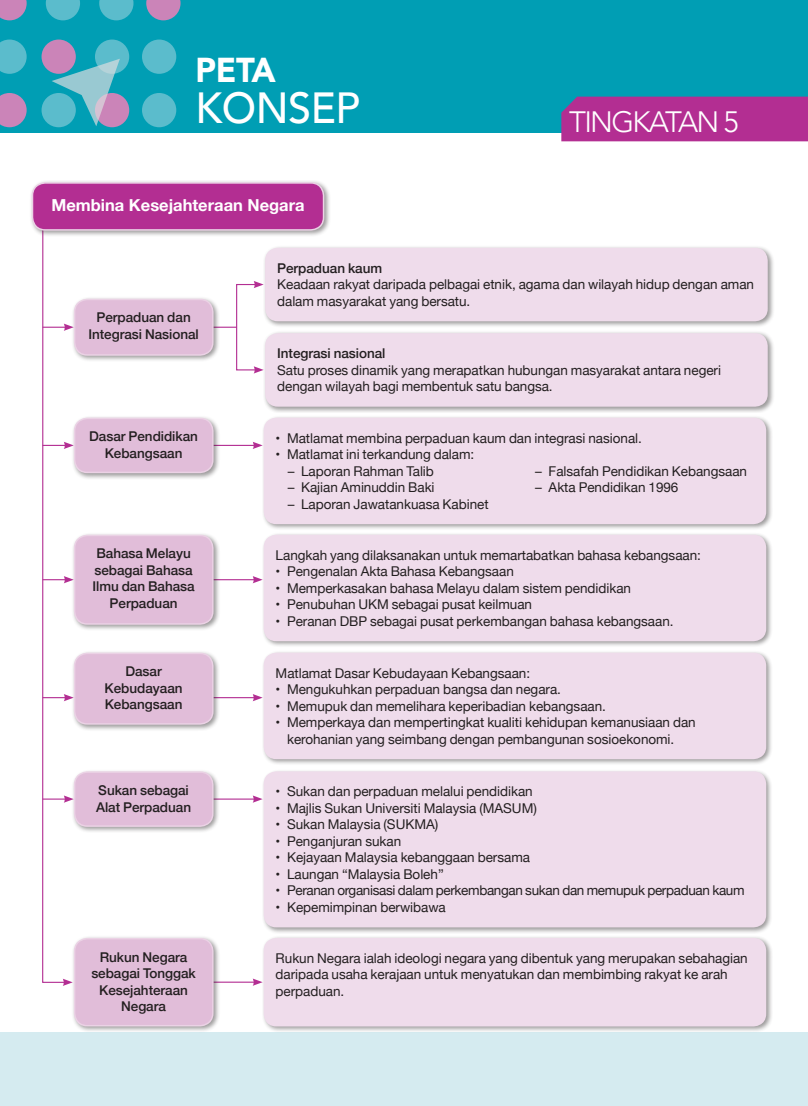
<style>
.page{position:relative;width:808px;height:1106px;background:#fff}
.page>*{position:absolute;margin:0;border:0;box-sizing:border-box;transform-origin:0 0}
.t1{font:500 43.5px "Avenir";letter-spacing:-.01em;color:#fff;scale:.95 1}
.t2{font:900 34.5px "Avenir";color:#fff;scale:.95 1}
.t3{font:300 29.4px "Avenir";letter-spacing:-.06em;color:#fff}
.t4{font:700 16.5px "Helvetica Neue";color:#fff}
.Vocab{font:13.5px/16.5px "Helvetica Neue";letter-spacing:-.005em;color:#231f20}
.Vocab-2{font:500 13.5px/16.5px "Helvetica Neue";letter-spacing:-.005em;color:#231f20;text-align:center}
.Vocab-3{font:13.5px "Helvetica Neue";letter-spacing:-.025em;color:#231f20}
</style>
<div class="page">
<div style="left:0;top:0;width:808px;height:132px;background:#009eb4"></div>
<svg style="left:99px;top:0;width:34px;height:20px"></svg>
<div style="left:95px;top:40px;width:34px;height:34px;background:#5bbccc;border-radius:50%"></div>
<div style="left:95px;top:93px;width:34px;height:34px;background:#cb84b8;border-radius:50%"></div>
<svg style="left:46px;top:0;width:34px;height:20px"></svg>
<div style="left:42px;top:40px;width:34px;height:34px;background:#cb84b8;border-radius:50%"></div>
<div style="left:42px;top:93px;width:34px;height:34px;background:#5bbccc;border-radius:50%"></div>
<svg style="left:0;top:0;width:27px;height:20px"></svg>
<svg style="left:0;top:40px;width:27px;height:34px"></svg>
<svg style="left:0;top:93px;width:27px;height:34px"></svg>
<svg style="left:146px;top:0;width:35px;height:20px"></svg>
<div style="left:142px;top:40px;width:34px;height:34px;background:#5bbccc;border-radius:50%"></div>
<div style="left:142px;top:93px;width:34px;height:34px;background:#5bbccc;border-radius:50%"></div>
<svg style="left:52px;top:59px;width:68px;height:67px"></svg>
<div style="left:561px;top:97px;width:247px;height:44px;background:#b32e92"></div>
<div style="left:0;top:1032px;width:808px;height:74px;background:#d5ebf0"></div>
<svg style="left:220px;top:327px;width:16px;height:1px"></svg>
<svg style="left:42px;top:237px;width:29px;height:749px"></svg>
<hr style="left:213px;top:445px;width:42px;height:1px;background:#b32e92">
<svg style="left:253px;top:442px;width:8px;height:7px"></svg>
<hr style="left:213px;top:579px;width:42px;height:1px;background:#b32e92">
<svg style="left:253px;top:576px;width:8px;height:7px"></svg>
<hr style="left:213px;top:697px;width:42px;height:1px;background:#b32e92">
<svg style="left:253px;top:694px;width:8px;height:7px"></svg>
<hr style="left:213px;top:798px;width:42px;height:1px;background:#b32e92">
<svg style="left:253px;top:795px;width:8px;height:7px"></svg>
<hr style="left:213px;top:981px;width:42px;height:1px;background:#b32e92">
<svg style="left:253px;top:978px;width:8px;height:7px"></svg>
<div style="left:29px;top:180px;width:302px;height:57px;background:#231f20;opacity:.45"></div>
<div style="left:32px;top:183px;width:291px;height:47px;background:#b32e92;border-radius:13px"></div>
<div style="left:32px;top:182px;width:292px;height:49px;border:2px solid #ebd2e5;border-radius:13px"></div>
<div style="left:261px;top:415px;width:512px;height:115px;background:#231f20;opacity:.45"></div>
<div style="left:264px;top:417px;width:502px;height:107px;background:#efdceb;border-radius:13px"></div>
<div style="left:261px;top:532px;width:512px;height:115px;background:#231f20;opacity:.45"></div>
<div style="left:264px;top:534px;width:502px;height:107px;background:#efdceb;border-radius:13px"></div>
<div style="left:261px;top:650px;width:512px;height:115px;background:#231f20;opacity:.45"></div>
<div style="left:264px;top:652px;width:502px;height:107px;background:#efdceb;border-radius:13px"></div>
<div style="left:261px;top:768px;width:512px;height:166px;background:#231f20;opacity:.45"></div>
<div style="left:264px;top:771px;width:502px;height:156px;background:#efdceb;border-radius:13px"></div>
<div style="left:261px;top:935px;width:512px;height:98px;background:#231f20;opacity:.45"></div>
<div style="left:264px;top:938px;width:502px;height:88px;background:#efdceb;border-radius:13px"></div>
<div style="left:263px;top:245px;width:511px;height:83px;background:#231f20;opacity:.45"></div>
<div style="left:265px;top:248px;width:503px;height:73px;background:#efdceb;border-radius:13px"></div>
<div style="left:263px;top:330px;width:511px;height:83px;background:#231f20;opacity:.45"></div>
<div style="left:265px;top:333px;width:503px;height:74px;background:#efdceb;border-radius:13px"></div>
<div style="left:71px;top:296px;width:149px;height:66px;background:#231f20;opacity:.45"></div>
<div style="left:75px;top:299px;width:138px;height:56px;background:#e1bdd9;border-radius:13px"></div>
<div style="left:74px;top:299px;width:140px;height:57px;border:2px solid #ebd2e5;border-radius:13px"></div>
<div style="left:71px;top:415px;width:149px;height:65px;background:#231f20;opacity:.45"></div>
<div style="left:75px;top:418px;width:138px;height:54px;background:#e1bdd9;border-radius:13px"></div>
<div style="left:74px;top:417px;width:140px;height:56px;border:2px solid #ebd2e5;border-radius:13px"></div>
<div style="left:71px;top:532px;width:149px;height:99px;background:#231f20;opacity:.45"></div>
<div style="left:75px;top:535px;width:138px;height:89px;background:#e1bdd9;border-radius:13px"></div>
<div style="left:74px;top:534px;width:140px;height:90px;border:2px solid #ebd2e5;border-radius:13px"></div>
<div style="left:71px;top:650px;width:149px;height:81px;background:#231f20;opacity:.45"></div>
<div style="left:75px;top:653px;width:138px;height:71px;background:#e1bdd9;border-radius:13px"></div>
<div style="left:74px;top:652px;width:140px;height:72px;border:2px solid #ebd2e5;border-radius:13px"></div>
<div style="left:71px;top:768px;width:149px;height:65px;background:#231f20;opacity:.45"></div>
<div style="left:75px;top:772px;width:138px;height:54px;background:#e1bdd9;border-radius:13px"></div>
<div style="left:74px;top:771px;width:140px;height:56px;border:2px solid #ebd2e5;border-radius:13px"></div>
<div style="left:71px;top:935px;width:149px;height:98px;background:#231f20;opacity:.45"></div>
<div style="left:75px;top:938px;width:138px;height:87px;background:#e1bdd9;border-radius:13px"></div>
<div style="left:74px;top:938px;width:140px;height:88px;border:2px solid #ebd2e5;border-radius:13px"></div>
<div style="left:236px;top:284px;width:21px;height:86px;border:1px solid #b32e92"></div>
<svg style="left:254px;top:366px;width:10px;height:7px"></svg>
<svg style="left:254px;top:281px;width:10px;height:7px"></svg>
<p class="t2" style="left:195px;top:40px;width:86px">PETA</p>
<p class="t1" style="left:195px;top:70px;width:175px">KONSEP</p>
<p class="t4" style="left:51px;top:193px;width:255px">Membina Kesejahteraan Negara</p>
<p class="t3" style="left:569px;top:104px;width:171px">TINGKATAN 5</p>
<p class="Vocab-2" style="left:88px;top:308px;width:112px">Perpaduan dan<br>Integrasi Nasional</p>
<p class="Vocab-2" style="left:89px;top:427px;width:110px">Dasar Pendidikan<br>Kebangsaan</p>
<p class="Vocab-2" style="left:92px;top:544px;width:104px">Bahasa Melayu sebagai Bahasa<br>Ilmu dan Bahasa<br>Perpaduan</p>
<p class="Vocab-2" style="left:105px;top:662px;width:79px">Dasar<br>Kebudayaan<br>Kebangsaan</p>
<p class="Vocab-2" style="left:96px;top:781px;width:97px;text-align:left">Sukan sebagai<br>Alat Perpaduan</p>
<p class="Vocab-2" style="left:91px;top:947px;width:106px">Rukun Negara sebagai Tonggak<br>Kesejahteraan<br>Negara</p>
<p class="Vocab-2" style="left:277px;top:259px;width:107px">Perpaduan kaum</p>
<p class="Vocab" style="left:277px;top:277px;width:478px">Keadaan rakyat daripada pelbagai etnik, agama dan wilayah hidup dengan aman dalam masyarakat yang bersatu.</p>
<p class="Vocab-2" style="left:277px;top:344px;width:110px">Integrasi nasional</p>
<p class="Vocab" style="left:277px;top:362px;width:445px">Satu proses dinamik yang merapatkan hubungan masyarakat antara negeri dengan wilayah bagi membentuk satu bangsa.</p>
<p class="Vocab" style="left:276px;top:430px;width:368px">• Matlamat membina perpaduan kaum dan integrasi nasional.</p>
<p class="Vocab" style="left:276px;top:447px;width:200px">• Matlamat ini terkandung dalam:</p>
<p class="Vocab" style="left:288px;top:463px;width:148px">– Laporan Rahman Talib</p>
<p class="Vocab" style="left:535px;top:463px;width:213px">– Falsafah Pendidikan Kebangsaan</p>
<p class="Vocab" style="left:288px;top:480px;width:148px">– Kajian Aminuddin Baki</p>
<p class="Vocab" style="left:535px;top:480px;width:145px">– Akta Pendidikan 1996</p>
<p class="Vocab" style="left:288px;top:496px;width:202px">– Laporan Jawatankuasa Kabinet</p>
<p class="Vocab" style="left:276px;top:547px;width:427px">Langkah yang dilaksanakan untuk memartabatkan bahasa kebangsaan:</p>
<p class="Vocab" style="left:276px;top:564px;width:240px">• Pengenalan Akta Bahasa Kebangsaan</p>
<p class="Vocab" style="left:276px;top:580px;width:357px">• Memperkasakan bahasa Melayu dalam sistem pendidikan</p>
<p class="Vocab" style="left:276px;top:597px;width:258px">• Penubuhan UKM sebagai pusat keilmuan</p>
<p class="Vocab" style="left:276px;top:613px;width:399px">• Peranan DBP sebagai pusat perkembangan bahasa kebangsaan.</p>
<p class="Vocab" style="left:276px;top:665px;width:256px">Matlamat Dasar Kebudayaan Kebangsaan:</p>
<p class="Vocab" style="left:276px;top:682px;width:287px">• Mengukuhkan perpaduan bangsa dan negara.</p>
<p class="Vocab" style="left:276px;top:698px;width:332px">• Memupuk dan memelihara keperibadian kebangsaan.</p>
<p class="Vocab" style="left:287px;top:715px;width:410px;text-indent:-11px">• Memperkaya dan mempertingkat kualiti kehidupan kemanusiaan dan kerohanian yang seimbang dengan pembangunan sosioekonomi.</p>
<p class="Vocab" style="left:276px;top:784px;width:259px">• Sukan dan perpaduan melalui pendidikan</p>
<p class="Vocab" style="left:276px;top:800px;width:263px">• Majlis Sukan Universiti Malaysia (MASUM)</p>
<p class="Vocab" style="left:276px;top:817px;width:164px">• Sukan Malaysia (SUKMA)</p>
<p class="Vocab" style="left:276px;top:833px;width:127px">• Penganjuran sukan</p>
<p class="Vocab" style="left:276px;top:850px;width:256px">• Kejayaan Malaysia kebanggaan bersama</p>
<p class="Vocab" style="left:276px;top:866px;width:170px">• Laungan “Malaysia Boleh”</p>
<p class="Vocab-3" style="left:276px;top:880px;width:470px">• Peranan organisasi dalam perkembangan sukan dan memupuk perpaduan kaum</p>
<p class="Vocab" style="left:276px;top:899px;width:172px">• Kepemimpinan berwibawa</p>
<p class="Vocab" style="left:276px;top:950px;width:474px">Rukun Negara ialah ideologi negara yang dibentuk yang merupakan sebahagian daripada usaha kerajaan untuk menyatukan dan membimbing rakyat ke arah perpaduan.</p>
</div>
